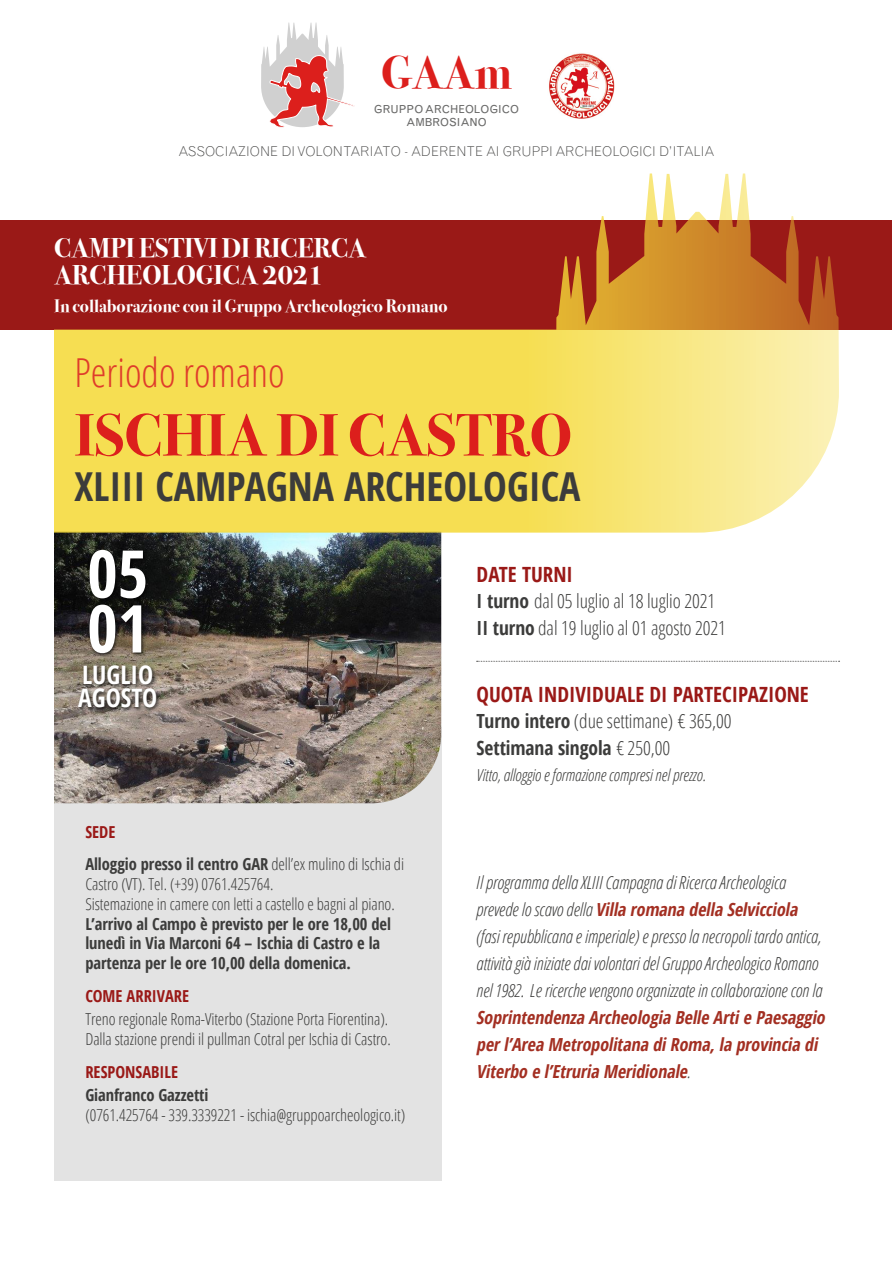
<style>
.page{position:relative;width:893px;height:1263px;background:#fff}
.page>*{position:absolute;margin:0;border:0;box-sizing:border-box;transform-origin:0 0}
.t1{font:700 condensed 66px/54.8px "Open Sans";color:#fff}
.t2{font:700 59.85px "Bodoni Svty Two ITCTT";color:#dc1f1c}
.t3{font:700 46.35px "Bodoni Svty Two ITCTT";color:#dc1f1c}
.t4{font:700 condensed 39.9px "Open Sans";color:#3c3c3b}
.t5{font:300 condensed 39.9px "Open Sans";color:#df3c2b}
.t6{font:700 27px/27px "Bodoni Svty Two ITCTT";color:#fff}
.t7{font:700 condensed 25.5px/23.1px "Open Sans";color:#fff}
.t8{font:700 condensed 21px "Open Sans";color:#9a1917}
.t9{font:300 condensed 19.5px/26.4px "Open Sans";letter-spacing:-.005em;color:#3c3c3b}
.t10{font:italic 300 condensed 18px/27px "Open Sans";letter-spacing:-.005em;color:#3c3c3b}
.t11{font:italic 700 condensed 18px/27px "Open Sans";color:#a32f22}
.t12{font:700 18px "Bodoni Svty Two ITCTT";color:#fff}
.t13{font:300 condensed 16.5px/19.8px "Open Sans";letter-spacing:-.005em;color:#3c3c3b}
.t14{font:700 condensed 16.5px/19.8px "Open Sans";letter-spacing:-.005em;color:#3c3c3b}
.t15{font:italic 300 condensed 16.5px "Open Sans";letter-spacing:-.005em;color:#3c3c3b}
.t16{font:700 condensed 16.5px "Open Sans";color:#9a1917}
.t17{font:300 13.5px "Grotesque";color:#4a4a49}
.t18{font:11.1px/13px "Grotesque MT Std";color:#6a6a69;text-align:center}
.s1{color:#9a1917}
.s2{font-weight:300}
.s3{font-weight:700}
.s4{font-weight:700;color:#a32f22}
.s5{font-weight:300;color:#3c3c3b}
</style>
<div class="page">
<div style="left:54px;top:727px;width:387px;height:454px;background:#e3e3e3"></div>
<div style="left:1px;top:220px;width:891px;height:110px;background:#9a1917"></div>
<img style="left:54px;top:533px;width:387px;height:270px">
<svg style="left:54px;top:173px;width:785px;height:360px"></svg>
<svg style="left:477px;top:661px;width:363px;height:1px"></svg>
<div style="left:77px;top:548px;width:84px;height:163px;background:#000;opacity:.75"></div>
<svg style="left:261px;top:23px;width:94px;height:105px"></svg>
<img style="left:549px;top:53px;width:65px;height:66px">
<h3 class="t3" style="left:381px;top:34px;width:132px">GAAm</h3>
<p class="t18" style="left:374px;top:102px;width:147px">GRUPPO ARCHEOLOGICO<br>AMBROSIANO</p>
<p class="t17" style="left:178px;top:144px;width:538px">ASSOCIAZIONE DI VOLONTARIATO - ADERENTE AI GRUPPI ARCHEOLOGICI D’ITALIA</p>
<h3 class="t6" style="left:54px;top:232px;width:314px">CAMPI ESTIVI DI RICERCA<br>ARCHEOLOGICA 2021</h3>
<p class="t12" style="left:54px;top:291px;width:395px">In collaborazione con il Gruppo Archeologico Romano</p>
<h3 class="t5" style="left:75px;top:345px;width:212px">Periodo romano</h3>
<h2 class="t2" style="left:75px;top:386px;width:499px">ISCHIA DI CASTRO</h2>
<h3 class="t4" style="left:75px;top:459px;width:507px">XLIII CAMPAGNA ARCHEOLOGICA</h3>
<h1 class="t1" style="left:87px;top:545px;width:63px">05<br>01</h1>
<h3 class="t7" style="left:78px;top:662px;width:80px">LUGLIO<br>AGOSTO</h3>
<p class="t14" style="left:85px;top:815px;width:320px;line-height:32.5px"><span class="s1">SEDE<br></span>Alloggio presso il centro GAR <span class="s2">dell’ex mulino di Ischia di</span></p>
<p class="t13" style="left:85px;top:873px;width:311px">Castro (VT). Tel. (+39) 0761.425764.<br>Sistemazione in camere con letti a castello e bagni al piano.</p>
<p class="t14" style="left:85px;top:913px;width:307px">L’arrivo al Campo è previsto per le ore 18,00 del lunedì in Via Marconi 64 – Ischia di Castro e la partenza per le ore 10,00 della domenica.</p>
<p class="t16" style="left:85px;top:984px;width:105px">COME ARRIVARE</p>
<p class="t13" style="left:85px;top:1009px;width:307px">Treno regionale Roma-Viterbo (Stazione Porta Fiorentina).<br>Dalla stazione prendi il pullman Cotral per Ischia di Castro.</p>
<p class="t16" style="left:85px;top:1060px;width:94px">RESPONSABILE</p>
<p class="t14" style="left:85px;top:1085px;width:125px">Gianfranco Gazzetti</p>
<p class="t13" style="left:85px;top:1104px;width:321px">(0761.425764 - 339.3339221 - ischia@gruppoarcheologico.it)</p>
<p class="t8" style="left:477px;top:559px;width:98px">DATE TURNI</p>
<p class="t9" style="left:477px;top:587px;width:251px"><span class="s3">I turno</span> dal 05 luglio al 18 luglio 2021<br><span class="s3">II turno</span> dal 19 luglio al 01 agosto 2021</p>
<p class="t8" style="left:477px;top:680px;width:334px">QUOTA INDIVIDUALE DI PARTECIPAZIONE</p>
<p class="t9" style="left:477px;top:707px;width:257px"><span class="s3">Turno intero</span> (due settimane) € 365,00<br><span class="s3">Settimana singola</span> € 250,00</p>
<p class="t15" style="left:477px;top:764px;width:231px">Vitto, alloggio e formazione compresi nel prezzo.</p>
<p class="t10" style="left:476px;top:869px;width:347px">Il programma della XLIII Campagna di Ricerca Archeologica<br>p re ve de lo s ca vo de lla <span class="s4">Villa romana della Selvicciola </span>(fasi repubblicana e imperiale) e presso la necropoli tardo antica, attività già iniziate dai volontari del Gruppo Archeologico Romano nel 1982. Le ricerche vengono organizzate in collaborazione con la</p>
<p class="t11" style="left:476px;top:1004px;width:354px">Soprintendenza Archeologia Belle Artie Paesaggio perl’Area Metropolitana diRoma,la provincia di<br>Viterbo e l’Etruria Meridionale<span class="s5">.</span></p>
</div>
